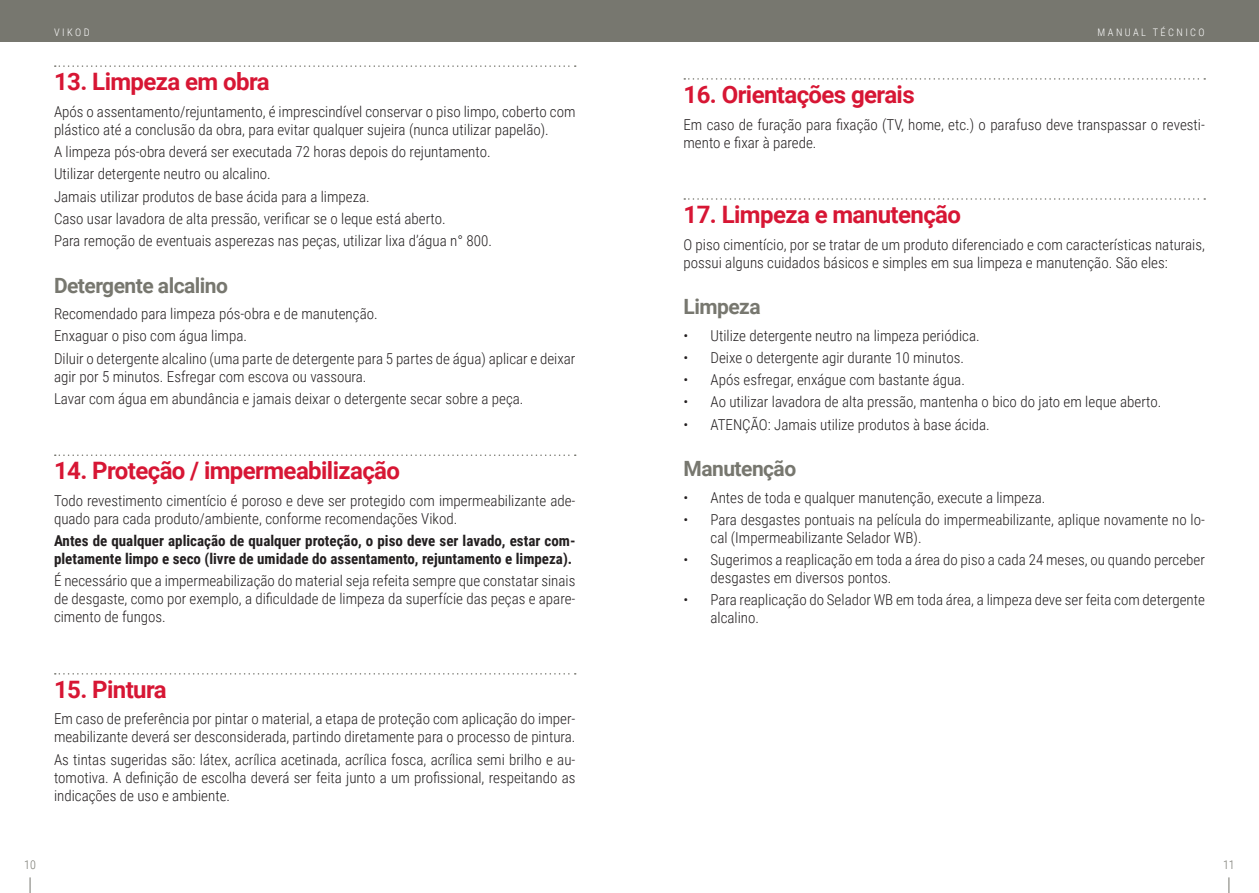
<style>
.page{position:relative;width:1259px;height:893px;background:#fff}
.page>*{position:absolute;margin:0;border:0;box-sizing:border-box;transform-origin:0 0}
.t1{font:700 24px "Roboto";letter-spacing:-.025em;color:#d71634}
.Subtitulos{font:700 21px "Roboto";letter-spacing:-.025em;color:#77776f}
.Texto_padrão{font:300 15px/18px "Roboto Condensed";color:#231f20}
.Texto_padrão_destaca{font:700 15px/18px "Roboto Condensed";color:#231f20}
.t2{font:300 12px "Roboto Condensed";color:#77776f}
.t3{font:300 10.35px "Roboto Condensed";letter-spacing:.235em;color:#fff}
</style>
<div class="page">
<svg style="left:30px;top:877px;width:1px;height:16px"></svg>
<svg style="left:1228px;top:877px;width:1px;height:16px"></svg>
<div style="left:0;top:0;width:1259px;height:42px;background:#77776f"></div>
<svg style="left:55px;top:65px;width:521px;height:2px"></svg>
<svg style="left:55px;top:454px;width:521px;height:2px"></svg>
<svg style="left:55px;top:673px;width:521px;height:2px"></svg>
<svg style="left:684px;top:78px;width:521px;height:2px"></svg>
<svg style="left:684px;top:198px;width:521px;height:2px"></svg>
<p class="t3" style="left:54px;top:25px;width:37px">VIKOD</p>
<p class="t3" style="left:1097px;top:25px;width:109px">MANUAL TÉCNICO</p>
<p class="t1" style="left:54px;top:65px;width:217px">13. Limpeza em obra</p>
<p class="Texto_padrão" style="left:54px;top:102px;width:523px">Após o assentamento/rejuntamento, é imprescindível conservar o piso limpo, coberto com plástico até a conclusão da obra, para evitar qualquer sujeira (nunca utilizar papelão).</p>
<p class="Texto_padrão" style="left:54px;top:142px;width:438px">A limpeza pós-obra deverá ser executada 72 horas depois do rejuntamento.</p>
<p class="Texto_padrão" style="left:54px;top:164px;width:218px">Utilizar detergente neutro ou alcalino.</p>
<p class="Texto_padrão" style="left:54px;top:187px;width:317px">Jamais utilizar produtos de base ácida para a limpeza.</p>
<p class="Texto_padrão" style="left:54px;top:209px;width:393px">Caso usar lavadora de alta pressão, verificar se o leque está aberto.</p>
<p class="Texto_padrão" style="left:54px;top:231px;width:439px">Para remoção de eventuais asperezas nas peças, utilizar lixa d’água n° 800.</p>
<p class="Subtitulos" style="left:54px;top:270px;width:176px">Detergente alcalino</p>
<p class="Texto_padrão" style="left:54px;top:304px;width:325px">Recomendado para limpeza pós-obra e de manutenção.</p>
<p class="Texto_padrão" style="left:54px;top:326px;width:194px">Enxaguar o piso com água limpa.</p>
<p class="Texto_padrão" style="left:54px;top:349px;width:523px">Diluir o detergente alcalino (uma parte de detergente para 5 partes de água) aplicar e deixar agir por 5 minutos. Esfregar com escova ou vassoura.</p>
<p class="Texto_padrão" style="left:54px;top:389px;width:471px">Lavar com água em abundância e jamais deixar o detergente secar sobre a peça.</p>
<p class="t1" style="left:683px;top:78px;width:233px">16. Orientações gerais</p>
<p class="Texto_padrão" style="left:683px;top:115px;width:523px">Em caso de furação para fixação (TV, home, etc.) o parafuso deve transpassar o revesti&shy;mento e fixar à parede.</p>
<p class="t1" style="left:683px;top:198px;width:279px">17. Limpeza e manutenção</p>
<p class="Texto_padrão" style="left:683px;top:235px;width:523px">O piso cimentício, por se tratar de um produto diferenciado e com características naturais, possui alguns cuidados básicos e simples em sua limpeza e manutenção. São eles:</p>
<p class="Subtitulos" style="left:683px;top:292px;width:79px">Limpeza</p>
<p class="Texto_padrão" style="left:683px;top:326px;width:298px">• Utilize detergente neutro na limpeza periódica.</p>
<p class="Texto_padrão" style="left:683px;top:348px;width:282px">• Deixe o detergente agir durante 10 minutos.</p>
<p class="Texto_padrão" style="left:683px;top:370px;width:283px">• Após esfregar, enxágue com bastante água.</p>
<p class="Texto_padrão" style="left:683px;top:392px;width:479px">• Ao utilizar lavadora de alta pressão, mantenha o bico do jato em leque aberto.</p>
<p class="Texto_padrão" style="left:683px;top:415px;width:308px">• ATENÇÃO: Jamais utilize produtos à base ácida.</p>
<p class="Subtitulos" style="left:683px;top:454px;width:114px">Manutenção</p>
<p class="Texto_padrão" style="left:683px;top:488px;width:363px">• Antes de toda e qualquer manutenção, execute a limpeza.</p>
<p class="Texto_padrão" style="left:710px;top:510px;width:496px;text-indent:-27px">• Para desgastes pontuais na película do impermeabilizante, aplique novamente no lo&shy;cal (Impermeabilizante Selador WB).</p>
<p class="Texto_padrão" style="left:710px;top:550px;width:496px;text-indent:-27px">• Sugerimos a reaplicação em toda a área do piso a cada 24 meses, ou quando perceber desgastes em diversos pontos.</p>
<p class="Texto_padrão" style="left:710px;top:590px;width:496px;text-indent:-27px">• Para reaplicação do Selador WB em toda área, a limpeza deve ser feita com detergente alcalino.</p>
<p class="t1" style="left:54px;top:454px;width:347px">14. Proteção / impermeabilização</p>
<p class="Texto_padrão" style="left:54px;top:491px;width:523px">Todo revestimento cimentício é poroso e deve ser protegido com impermeabilizante ade&shy;quado para cada produto/ambiente, conforme recomendações Vikod.</p>
<p class="Texto_padrão_destaca" style="left:54px;top:531px;width:523px">Antes de qualquer aplicação de qualquer proteção, o piso deve ser lavado, estar com&shy;pletamente limpo e seco (livre de umidade do assentamento, rejuntamento e limpeza).</p>
<p class="Texto_padrão" style="left:54px;top:571px;width:523px;text-align:justify">É necessário que a impermeabilização do material seja refeita sempre que constatar sinais de desgaste, como por exemplo, a dificuldade de limpeza da superfície das peças e apare&shy;cimento de fungos.</p>
<p class="t1" style="left:54px;top:673px;width:114px">15. Pintura</p>
<p class="Texto_padrão" style="left:54px;top:710px;width:523px">Em caso de preferência por pintar o material, a etapa de proteção com aplicação do imper&shy;meabilizante deverá ser desconsiderada, partindo diretamente para o processo de pintura.</p>
<p class="Texto_padrão" style="left:54px;top:750px;width:523px;text-align:justify">As tintas sugeridas são: látex, acrílica acetinada, acrílica fosca, acrílica semi brilho e au&shy;tomotiva. A definição de escolha deverá ser feita junto a um profissional, respeitando as indicações de uso e ambiente.</p>
<p class="t2" style="left:24px;top:856px;width:13px">10</p>
<p class="t2" style="left:1223px;top:856px;width:13px">11</p>
</div>
